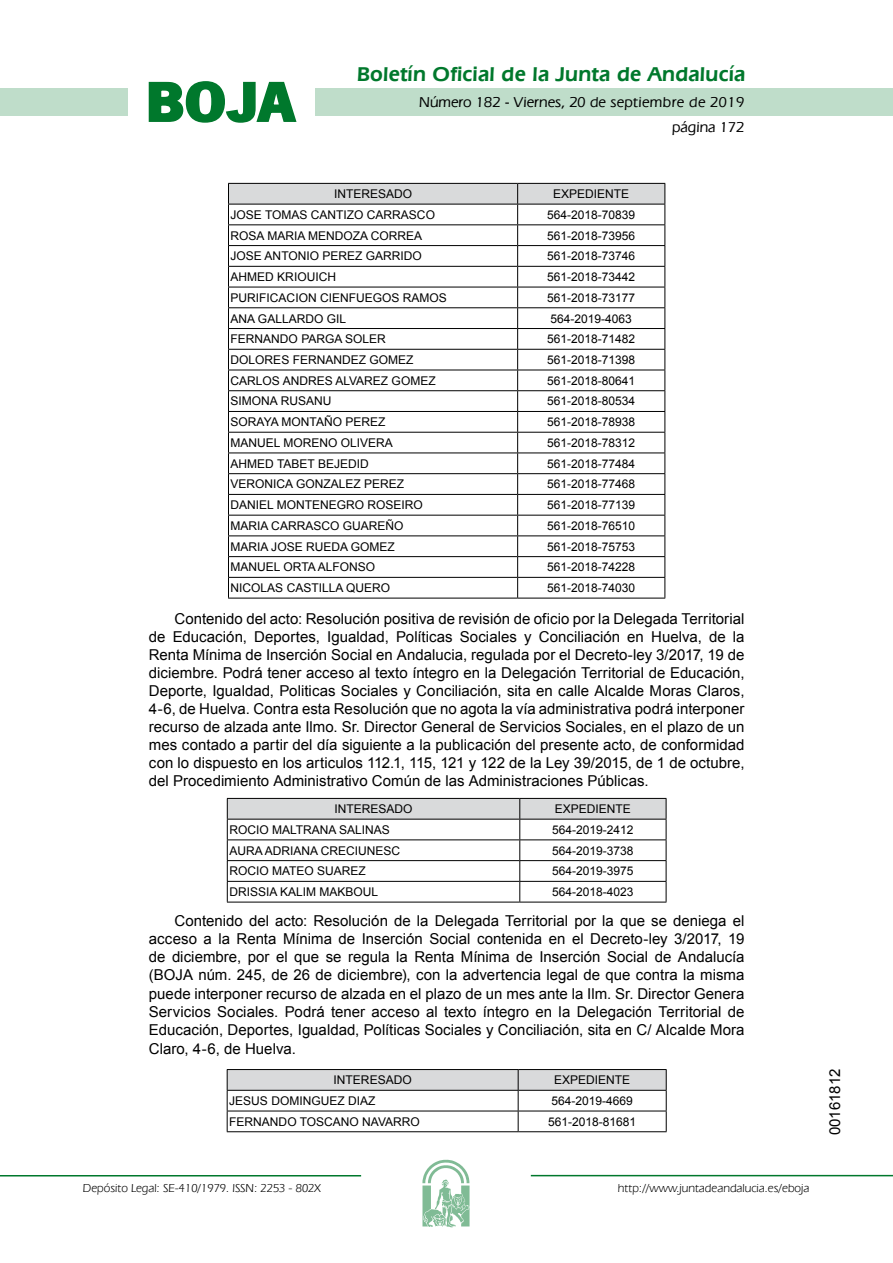
<style>
.page{position:relative;width:893px;height:1263px;background:#fff}
.page>*{position:absolute;margin:0;border:0;box-sizing:border-box;transform-origin:0 0}
.t1{font:700 57.75px "News Got T";color:#00782c;scale:1.14 1}
.t2{font:600 21px "Eras IT Cby BT";letter-spacing:.01em;color:#00782c}
.t3{font:15px/18px "Arial";color:#000;text-align:justify}
.t4{font:500 15px/24.5px "Eras IT Cby BT";color:#000;text-align:right}
.t5{font:12px "Arial";color:#000}
.t6{font:12px "Eras IT Cby BT";color:#000}
</style>
<div class="page">
<div style="left:315px;top:88px;width:577px;height:28px;background:#bfddca"></div>
<div style="left:0;top:88px;width:128px;height:28px;background:#bfddca"></div>
<hr style="left:0;top:1175px;width:361px;height:2px;background:#00782c">
<svg style="left:422px;top:1159px;width:47px;height:68px"></svg>
<hr style="left:531px;top:1175px;width:361px;height:1px;background:#00782c">
<svg style="left:148px;top:81px;width:149px;height:42px"></svg>
<svg style="left:228px;top:183px;width:437px;height:415px"></svg>
<hr style="left:228px;top:598px;width:289px;height:1px;background:#000">
<hr style="left:517px;top:598px;width:148px;height:1px;background:#000">
<svg style="left:227px;top:798px;width:439px;height:104px"></svg>
<hr style="left:227px;top:902px;width:293px;height:1px;background:#000">
<hr style="left:520px;top:902px;width:146px;height:1px;background:#000">
<hr style="left:227px;top:1069px;width:291px;height:1px;background:#000">
<hr style="left:518px;top:1069px;width:148px;height:1px;background:#000">
<svg style="left:227px;top:1070px;width:439px;height:61px"></svg>
<hr style="left:227px;top:1131px;width:291px;height:1px;background:#000">
<hr style="left:518px;top:1131px;width:148px;height:1px;background:#000">
<h1 class="t1" style="left:145px;top:68px;width:133px">BOJA</h1>
<h2 class="t2" style="left:357px;top:62px;width:390px">Boletín Oficial de la Junta de Andalucía</h2>
<p class="t4" style="left:419px;top:90px;width:327px">Número 182 - Viernes, 20 de septiembre de 2019 página 172</p>
<p class="t5" style="left:334px;top:186px;width:80px">INTERESADO</p>
<p class="t5" style="left:553px;top:186px;width:78px">EXPEDIENTE</p>
<p class="t5" style="left:231px;top:207px;width:206px">JOSE TOMAS CANTIZO CARRASCO</p>
<p class="t5" style="left:547px;top:207px;width:90px">564-2018-70839</p>
<p class="t5" style="left:231px;top:228px;width:193px">ROSA MARIA MENDOZA CORREA</p>
<p class="t5" style="left:547px;top:228px;width:90px">561-2018-73956</p>
<p class="t5" style="left:231px;top:248px;width:193px">JOSE ANTONIO PEREZ GARRIDO</p>
<p class="t5" style="left:547px;top:248px;width:90px">561-2018-73746</p>
<p class="t5" style="left:231px;top:269px;width:107px">AHMED KRIOUICH</p>
<p class="t5" style="left:547px;top:269px;width:90px">561-2018-73442</p>
<p class="t5" style="left:231px;top:290px;width:218px">PURIFICACION CIENFUEGOS RAMOS</p>
<p class="t5" style="left:547px;top:290px;width:90px">561-2018-73177</p>
<p class="t5" style="left:231px;top:310px;width:117px">ANA GALLARDO GIL</p>
<p class="t5" style="left:550px;top:310px;width:83px">564-2019-4063</p>
<p class="t5" style="left:231px;top:331px;width:157px">FERNANDO PARGA SOLER</p>
<p class="t5" style="left:547px;top:331px;width:90px">561-2018-71482</p>
<p class="t5" style="left:231px;top:352px;width:184px">DOLORES FERNANDEZ GOMEZ</p>
<p class="t5" style="left:547px;top:352px;width:90px">561-2018-71398</p>
<p class="t5" style="left:231px;top:373px;width:206px">CARLOS ANDRES ALVAREZ GOMEZ</p>
<p class="t5" style="left:547px;top:373px;width:90px">561-2018-80641</p>
<p class="t5" style="left:231px;top:393px;width:102px">SIMONA RUSANU</p>
<p class="t5" style="left:547px;top:393px;width:90px">561-2018-80534</p>
<p class="t5" style="left:231px;top:414px;width:156px">SORAYA MONTAÑO PEREZ</p>
<p class="t5" style="left:547px;top:414px;width:90px">561-2018-78938</p>
<p class="t5" style="left:231px;top:435px;width:164px">MANUEL MORENO OLIVERA</p>
<p class="t5" style="left:547px;top:435px;width:90px">561-2018-78312</p>
<p class="t5" style="left:231px;top:456px;width:140px">AHMED TABET BEJEDID</p>
<p class="t5" style="left:547px;top:456px;width:90px">561-2018-77484</p>
<p class="t5" style="left:231px;top:476px;width:175px">VERONICA GONZALEZ PEREZ</p>
<p class="t5" style="left:547px;top:476px;width:90px">561-2018-77468</p>
<p class="t5" style="left:231px;top:497px;width:194px">DANIEL MONTENEGRO ROSEIRO</p>
<p class="t5" style="left:547px;top:497px;width:90px">561-2018-77139</p>
<p class="t5" style="left:231px;top:518px;width:174px">MARIA CARRASCO GUAREÑO</p>
<p class="t5" style="left:547px;top:518px;width:90px">561-2018-76510</p>
<p class="t5" style="left:231px;top:539px;width:166px">MARIA JOSE RUEDA GOMEZ</p>
<p class="t5" style="left:547px;top:539px;width:90px">561-2018-75753</p>
<p class="t5" style="left:231px;top:559px;width:146px">MANUEL ORTA ALFONSO</p>
<p class="t5" style="left:547px;top:559px;width:90px">561-2018-74228</p>
<p class="t5" style="left:231px;top:580px;width:161px">NICOLAS CASTILLA QUERO</p>
<p class="t5" style="left:547px;top:580px;width:90px">561-2018-74030</p>
<p class="t3" style="left:149px;top:610px;width:597px;text-indent:26px">Contenido del acto: Resolución positiva de revisión de oficio por la Delegada Territorial de Educación, Deportes, Igualdad, Políticas Sociales y Conciliación en Huelva, de la Renta Mínima de Inserción Social en Andalucia, regulada por el Decreto-ley 3/2017, 19 de diciembre. Podrá tener acceso al texto íntegro en la Delegación Territorial de Educación, Deporte, Igualdad, Politicas Sociales y Conciliación, sita en calle Alcalde Moras Claros, 4-6, de Huelva. Contra esta Resolución que no agota la vía administrativa podrá interponer recurso de alzada ante Ilmo. Sr. Director General de Servicios Sociales, en el plazo de un mes contado a partir del día siguiente a la publicación del presente acto, de conformidad con lo dispuesto en los articulos 112.1, 115, 121 y 122 de la Ley 39/2015, de 1 de octubre, del Procedimiento Administrativo Común de las Administraciones Públicas.</p>
<p class="t5" style="left:334px;top:801px;width:80px">INTERESADO</p>
<p class="t5" style="left:555px;top:801px;width:78px">EXPEDIENTE</p>
<p class="t5" style="left:229px;top:822px;width:162px">ROCIO MALTRANA SALINAS</p>
<p class="t5" style="left:552px;top:822px;width:83px">564-2019-2412</p>
<p class="t5" style="left:229px;top:843px;width:172px">AURA ADRIANA CRECIUNESC</p>
<p class="t5" style="left:552px;top:843px;width:83px">564-2019-3738</p>
<p class="t5" style="left:229px;top:863px;width:138px">ROCIO MATEO SUAREZ</p>
<p class="t5" style="left:552px;top:863px;width:83px">564-2019-3975</p>
<p class="t5" style="left:229px;top:884px;width:150px">DRISSIA KALIM MAKBOUL</p>
<p class="t5" style="left:552px;top:884px;width:83px">564-2018-4023</p>
<p class="t3" style="left:149px;top:911px;width:597px;text-indent:26px">Contenido del acto: Resolución de la Delegada Territorial por la que se deniega el acceso a la Renta Mínima de Inserción Social contenida en el Decreto-ley 3/2017, 19 de diciembre, por el que se regula la Renta Mínima de Inserción Social de Andalucía (BOJA núm. 245, de 26 de diciembre), con la advertencia legal de que contra la misma puede interponer recurso de alzada en el plazo de un mes ante la Ilm. Sr. Director Genera Servicios Sociales. Podrá tener acceso al texto íntegro en la Delegación Territorial de Educación, Deportes, Igualdad, Políticas Sociales y Conciliación, sita en C/ Alcalde Mora Claro, 4-6, de Huelva.</p>
<p class="t5" style="left:333px;top:1072px;width:80px">INTERESADO</p>
<p class="t5" style="left:554px;top:1072px;width:78px">EXPEDIENTE</p>
<p class="t5" style="left:229px;top:1093px;width:148px">JESUS DOMINGUEZ DIAZ</p>
<p class="t5" style="left:551px;top:1093px;width:83px">564-2019-4669</p>
<p class="t5" style="left:229px;top:1114px;width:192px">FERNANDO TOSCANO NAVARRO</p>
<p class="t5" style="left:548px;top:1114px;width:90px">561-2018-81681</p>
<p class="t6" style="left:83px;top:1181px;width:239px">Depósito Legal: SE-410/1979. ISSN: 2253 - 802X</p>
<p class="t6" style="left:618px;top:1181px;width:193px">http://www.juntadeandalucia.es/eboja</p>
<p class="t3" style="left:826px;top:1135px;width:68px;rotate:-90deg">00161812</p>
</div>
